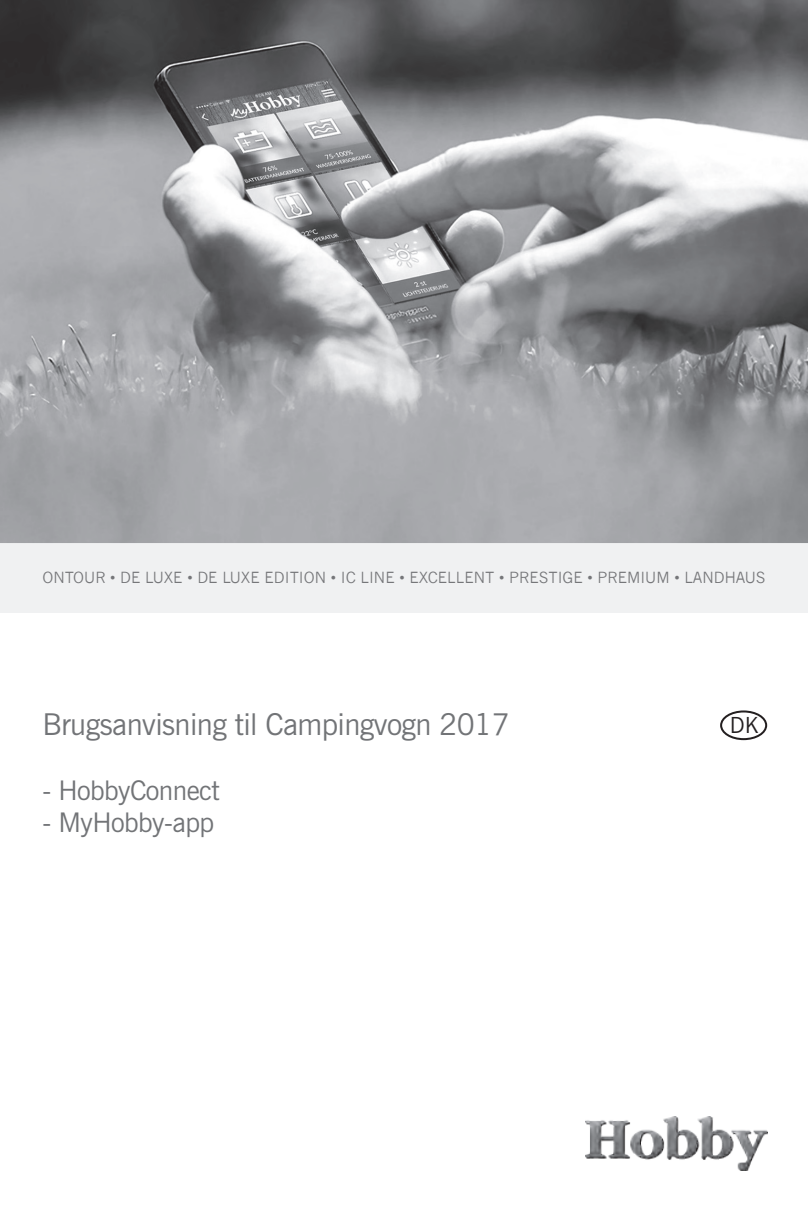
<style>
.page{position:relative;width:808px;height:1221px;background:#fff}
.page>*{position:absolute;margin:0;border:0;box-sizing:border-box;transform-origin:0 0}
.t1{font:30px "News Gothic BT";letter-spacing:-.02em;color:#727477}
.t2{font:27px "News Gothic BT";letter-spacing:-.02em;color:#727477}
.t3{font:22.2px "News Gothic BT";color:#231f20}
.t4{font:15px "News Gothic";color:#757679}
</style>
<div class="page">
<img style="left:0;top:0;width:808px;height:544px">
<div style="left:0;top:544px;width:808px;height:69px;background:#f0f1f2"></div>
<img style="left:586px;top:1116px;width:182px;height:54px">
<div style="left:720px;top:710px;width:47px;height:30px;border:2px solid #231f20;border-radius:50%"></div>
<p class="t4" style="left:43px;top:569px;width:724px">ONTOUR • DE LUXE • DE LUXE EDITION • IC LINE • EXCELLENT • PRESTIGE • PREMIUM • LANDHAUS</p>
<h1 class="t1" style="left:43px;top:705px;width:469px">Brugsanvisning til Campingvogn 2017</h1>
<h2 class="t2" style="left:43px;top:773px;width:179px">- HobbyConnect</h2>
<h2 class="t2" style="left:43px;top:806px;width:173px">- MyHobby-app</h2>
<h3 class="t3" style="left:730px;top:711px;width:30px">DK</h3>
</div>
